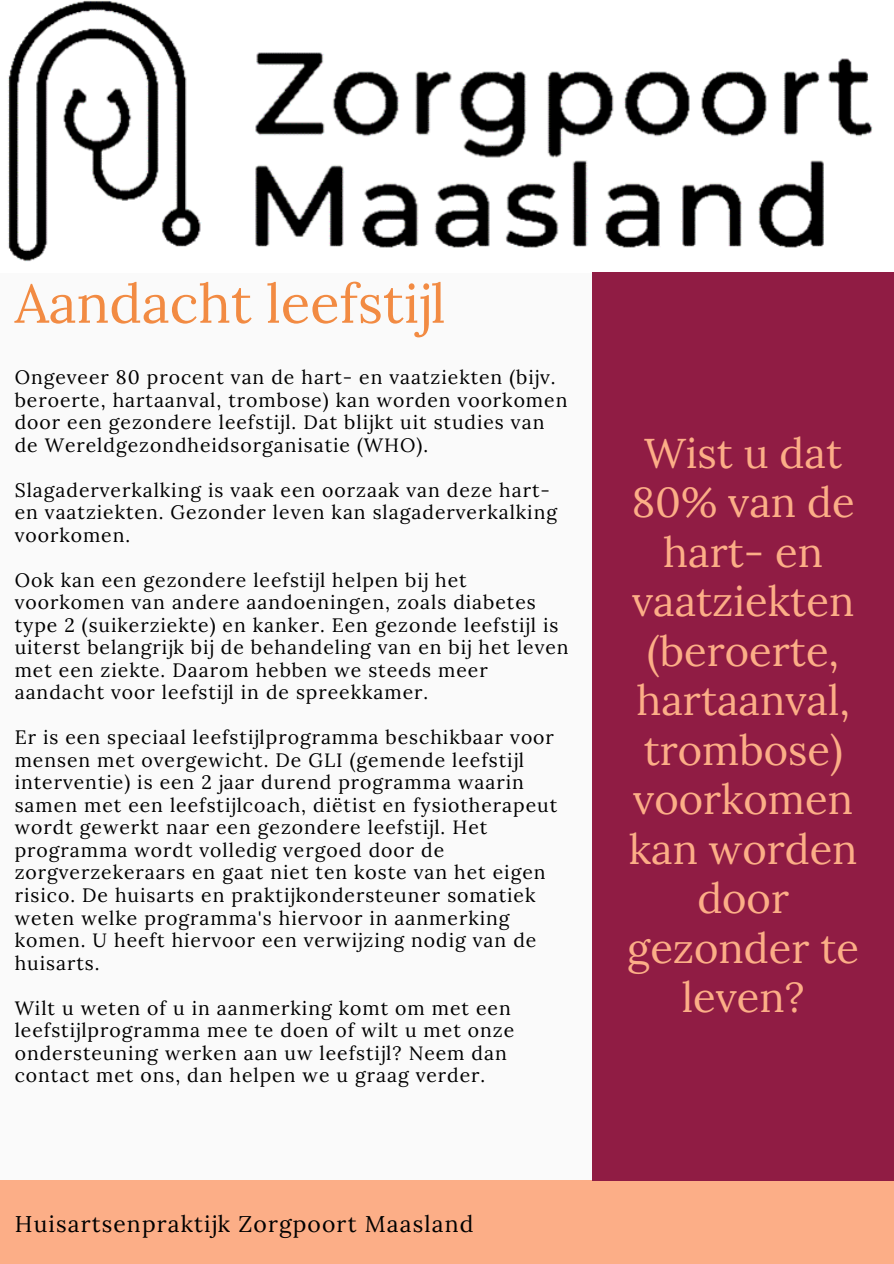
<style>
.page{position:relative;width:894px;height:1264px;background:#fff}
.page>*{position:absolute;margin:0;border:0;box-sizing:border-box;transform-origin:0 0}
.t1{font:54.15px "Lora";color:#f28b43}
.t2{font:41.7px/49.5px "Lora";color:#fcae87;text-align:center}
.t3{font:22.8px "Lora";letter-spacing:.05em;color:#000}
.t4{font:19.35px/22.5px "Lora";letter-spacing:.05em;color:#000}
</style>
<div class="page">
<div style="left:0;top:0;width:893px;height:1263px;background:#fafafa"></div>
<div style="left:0;top:1180px;width:893px;height:83px;background:#fcae87"></div>
<img style="left:8px;top:0;width:865px;height:262px">
<div style="left:592px;top:272px;width:301px;height:908px;background:#901c44"></div>
<p class="t1" style="left:15px;top:268px;width:432px">Aandacht leefstijl</p>
<p class="t4" style="left:15px;top:366px;width:554px">Ongeveer 80 procent van de hart- en vaatziekten (bijv. beroerte, hartaanval, trombose) kan worden voorkomen door een gezondere leefstijl. Dat blijkt uit studies van de Wereldgezondheidsorganisatie (WHO).</p>
<p class="t4" style="left:15px;top:478px;width:543px">Slagaderverkalking is vaak een oorzaak van deze hart&shy;en vaatziekten. Gezonder leven kan slagaderverkalking voorkomen.</p>
<p class="t4" style="left:15px;top:568px;width:555px">Ook kan een gezondere leefstijl helpen bij het voorkomen van andere aandoeningen, zoals diabetes type 2 (suikerziekte) en kanker. Een gezonde leefstijl is uiterst belangrijk bij de behandeling van en bij het leven met een ziekte. Daarom hebben we steeds meer aandacht voor leefstijl in de spreekkamer.</p>
<p class="t4" style="left:15px;top:726px;width:544px">Er is een speciaal leefstijlprogramma beschikbaar voor mensen met overgewicht. De GLI (gemende leefstijl interventie) is een 2 jaar durend programma waarin samen met een leefstijlcoach, diëtist en fysiotherapeut wordt gewerkt naar een gezondere leefstijl. Het programma wordt volledig vergoed door de zorgverzekeraars en gaat niet ten koste van het eigen risico. De huisarts en praktijkondersteuner somatiek weten welke programma's hiervoor in aanmerking komen. U heeft hiervoor een verwijzing nodig van de huisarts.</p>
<p class="t4" style="left:15px;top:996px;width:501px">Wilt u weten of u in aanmerking komt om met een leefstijlprogramma mee te doen of wilt u met onze ondersteuning werken aan uw leefstijl? Neem dan contact met ons, dan helpen we u graag verder.</p>
<p class="t3" style="left:15px;top:1209px;width:460px">Huisartsenpraktijk Zorgpoort Maasland</p>
<p class="t2" style="left:627px;top:427px;width:233px">Wist u dat<br>80% van de hart- en vaatziekten (beroerte, hartaanval, trombose) voorkomen kan worden door gezonder te leven?</p>
</div>
